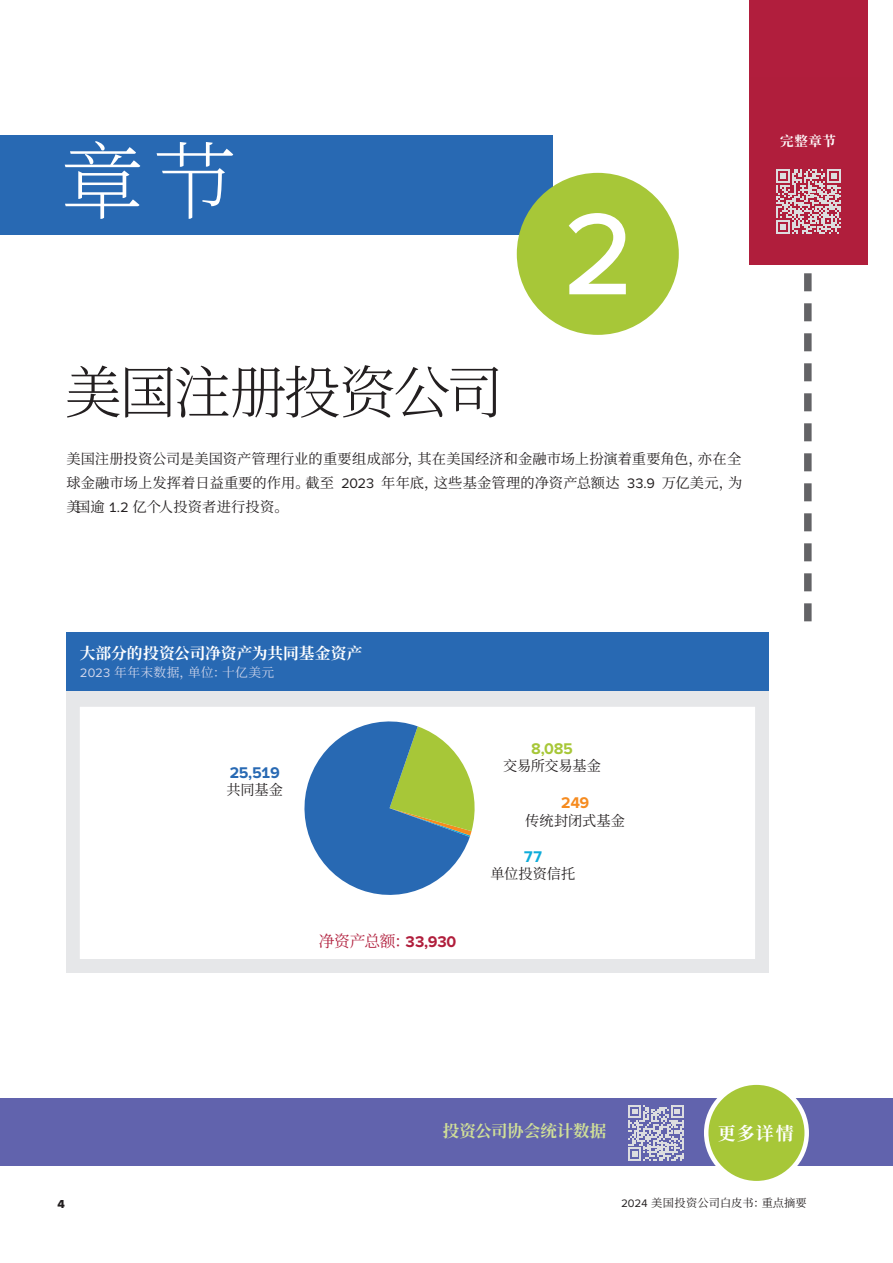
<style>
.page{position:relative;width:893px;height:1263px;background:#fff}
.page>*{position:absolute;margin:0;border:0;box-sizing:border-box;transform-origin:0 0}
.t1{font:500 120px "Proxima Nova";color:#fff}
.t2{font:200 84px "Source Han Serif CN";color:#fff}
.t3{font:300 57px "Source Han Serif CN";letter-spacing:-.045em;color:#231f20}
.t4{font:700 18px "Source Han Serif CN";color:#fff}
.t5{font:700 16.5px "Source Han Serif CN";letter-spacing:-.005em;color:#d0df98}
.t6{font:16.05px "Source Han Serif CN";letter-spacing:-.025em;color:#b01e3c}
.t7{font:700 16.05px "Proxima Nova";color:#2869b3}
.t8{font:700 16.05px "Proxima Nova";color:#a7c738}
.t9{font:700 16.05px "Proxima Nova";color:#f68b1f}
.t10{font:700 16.05px "Proxima Nova";color:#0eacda}
.t11{font:700 15.75px "Source Han Serif CN";letter-spacing:-.005em;color:#fff}
.t12{font:14.4px "Source Han Serif CN";letter-spacing:-.005em;color:#231f20}
.t13{font:14.25px/24px "Source Han Serif CN";letter-spacing:.005em;color:#231f20;text-align:justify}
.t14{font:700 13.5px "Source Han Serif CN";color:#fff}
.t15{font:12.75px "Source Han Serif CN";letter-spacing:.03em;color:#cfd5eb}
.t16{font:12px "Proxima Nova Extrabld";color:#231f20}
.t17{font:11.25px "Source Han Serif CN";letter-spacing:.005em;color:#231f20}
.s1{font-family:"Proxima Nova"}
.s2{font-family:"Proxima Nova";font-weight:700}
</style>
<div class="page">
<div style="left:0;top:135px;width:553px;height:99px;background:#2869b3"></div>
<div style="left:517px;top:173px;width:162px;height:162px;background:#a7c738;border-radius:50%"></div>
<div style="left:749px;top:63px;width:118px;height:202px;background:#b01e3c"></div>
<div style="left:0;top:1098px;width:893px;height:68px;background:#6163ad"></div>
<div style="left:706px;top:1083px;width:101px;height:100px;background:#a7c738;border-radius:50%"></div>
<div style="left:704px;top:1080px;width:105px;height:105px;border:4px solid #fff;border-radius:50%"></div>
<div style="left:66px;top:632px;width:702px;height:59px;background:#2869b3"></div>
<div style="left:66px;top:691px;width:702px;height:281px;background:#e6e7e9"></div>
<div style="left:80px;top:707px;width:675px;height:251px;background:#fff"></div>
<svg style="left:304px;top:721px;width:171px;height:174px"></svg>
<div style="left:80px;top:707px;width:675px;height:252px;border:1px solid #fff"></div>
<svg style="left:628px;top:1105px;width:56px;height:56px"></svg>
<svg style="left:776px;top:169px;width:65px;height:453px"></svg>
<div style="left:749px;top:0;width:118px;height:77px;background:#b11e3d"></div>
<p class="t2" style="left:60px;top:135px;width:178px">章节</p>
<p class="t1" style="left:561px;top:165px;width:74px">2</p>
<p class="t3" style="left:65px;top:360px;width:440px">美国注册投资公司</p>
<p class="t13" style="left:66px;top:447px;width:678px">美国注册投资公司是美国资产管理行业的重要组成部分，其在美国经济和金融市场上扮演着重要角色，亦在全球金融市场上发挥着日益重要的作用。截至 <span class="s1">2023</span> 年年底，这些基金管理的净资产总额达 <span class="s1">33.9</span> 万亿美元，为美国逾 <span class="s1">1.2</span> 亿个人投资者进行投资。</p>
<p class="t14" style="left:780px;top:134px;width:57px">完整章节</p>
<p class="t11" style="left:80px;top:644px;width:284px">大部分的投资公司净资产为共同基金资产</p>
<p class="t15" style="left:80px;top:665px;width:196px"><span class="s1">2023</span> 年年末数据，单位：十亿美元</p>
<p class="t7" style="left:229px;top:760px;width:52px">25,519</p>
<p class="t12" style="left:227px;top:782px;width:58px">共同基金</p>
<p class="t6" style="left:319px;top:931px;width:139px">净资产总额：<span class="s2">33,930</span></p>
<p class="t8" style="left:531px;top:736px;width:43px">8,085</p>
<p class="t12" style="left:503px;top:758px;width:99px">交易所交易基金</p>
<p class="t9" style="left:561px;top:791px;width:30px">249</p>
<p class="t12" style="left:525px;top:812px;width:101px">传统封闭式基金</p>
<p class="t10" style="left:523px;top:844px;width:21px">77</p>
<p class="t12" style="left:490px;top:866px;width:86px">单位投资信托</p>
<p class="t16" style="left:57px;top:1195px;width:9px">4</p>
<p class="t5" style="left:443px;top:1121px;width:165px">投资公司协会统计数据</p>
<p class="t4" style="left:718px;top:1123px;width:77px">更多详情</p>
<p class="t17" style="left:621px;top:1196px;width:187px"><span class="s1">2024</span> 美国投资公司白皮书：重点摘要</p>
</div>
